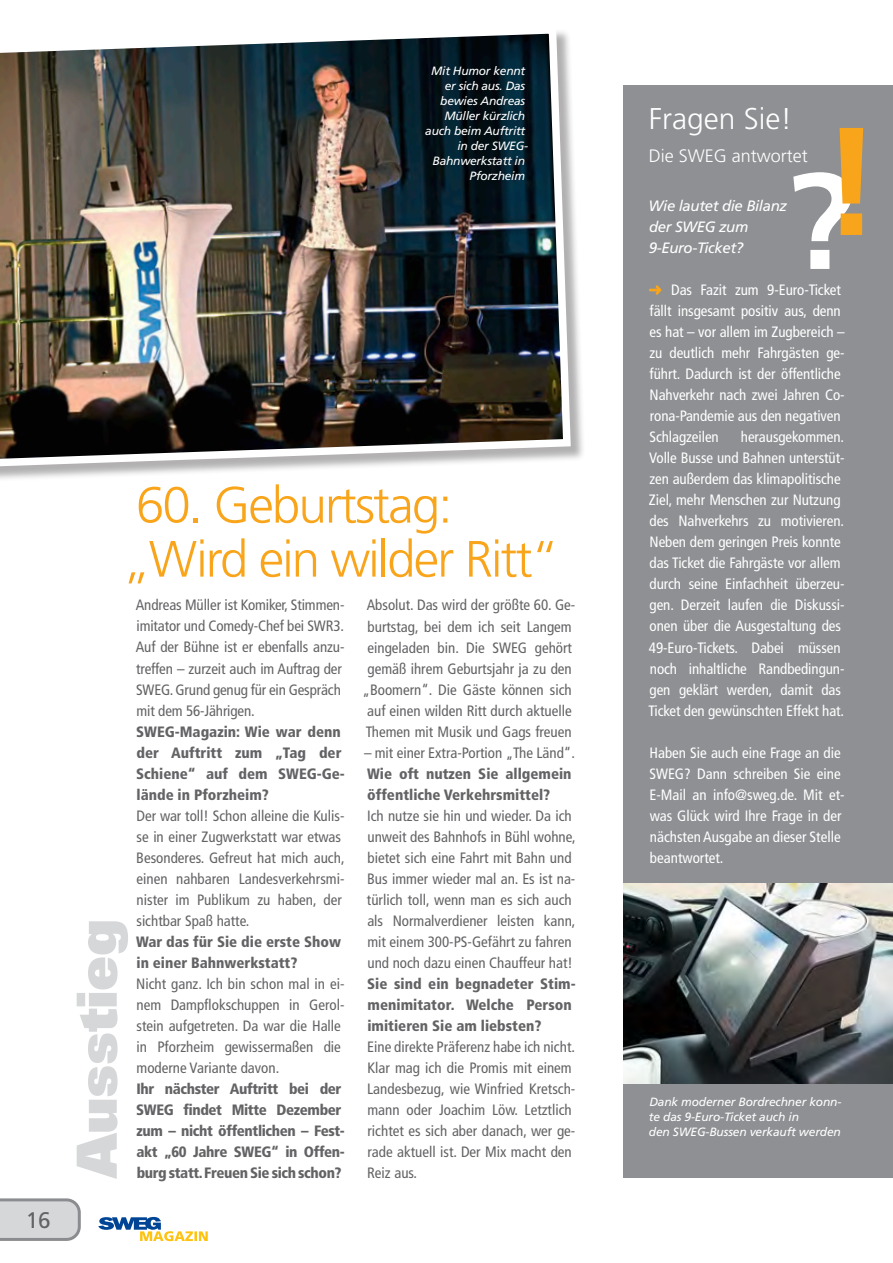
<style>
.page{position:relative;width:893px;height:1263px;background:#fff}
.page>*{position:absolute;margin:0;border:0;box-sizing:border-box;transform-origin:0 0}
.t1{font:55.5px "Univers LT Std X Black";color:#d6d7d9}
.t2{font:300 51px/54px "Frutiger LT Std";letter-spacing:-.035em;color:#f9a51b}
.t3{font:300 30px "Frutiger LT Std";color:#fff}
.t4{font:22.5px "Frutiger LT Std";color:#636366}
.t5{font:300 18px "Frutiger LT Std";color:#fff}
.t6{font:condensed 15px/21px "Frutiger LT Std";color:#636366}
.t7{font:condensed 15px/21px "Frutiger LT Std";letter-spacing:-.005em;color:#fff}
.t8{font:900 condensed 15px/21px "Frutiger LT Std";color:#636366}
.t9{font:900 condensed 15px/21px "Frutiger LT Std";letter-spacing:-.025em;color:#636366}
.t10{font:italic 15px/21px "Frutiger LT Std";letter-spacing:-.025em;color:#fff}
.t11{font:italic 12px/15px "Frutiger LT Std";letter-spacing:-.02em;color:#fff}
</style>
<div class="page">
<svg style="left:0;top:1198px;width:81px;height:43px;background:#cbccce"></svg>
<svg style="left:98px;top:1217px;width:110px;height:24px"></svg>
<div style="left:623px;top:85px;width:270px;height:1093px;background:#8e9093"></div>
<svg style="left:793px;top:128px;width:70px;height:141px"></svg>
<svg style="left:649px;top:285px;width:13px;height:10px"></svg>
<img style="left:623px;top:884px;width:270px;height:199px">
<div style="left:0;top:28px;width:586px;height:454px;background:#231f20;opacity:.35"></div>
<img style="left:0;top:28px;width:575px;height:443px">
<p class="t11" style="left:425px;top:63px;width:104px;text-align:right">Mit Humor kennt er sich aus. Das bewies Andreas<br>Müller kürzlich auch beim Auftritt in der SWEG-<br>Bahnwerkstatt in<br>Pforzheim</p>
<h3 class="t4" style="left:26px;top:1207px;width:27px">16</h3>
<h2 class="t2" style="left:122px;top:479px;width:438px">60. Geburtstag: „Wird ein wilder Ritt“</h2>
<p class="t6" style="left:136px;top:595px;width:210px">Andreas Müller ist Komiker, Stimmen&shy;imitator und Comedy-Chef bei SWR3.<br>Auf der Bühne ist er ebenfalls anzu&shy;treffen – zurzeit auch im Auftrag der SWEG. Grund genug für ein Gespräch mit dem 56-Jährigen.</p>
<p class="t8" style="left:136px;top:721px;width:210px">SWEG-Magazin: Wie war denn der Auftritt zum „Tag der<br>Schiene“ auf dem SWEG-Ge&shy;lände in Pforzheim?</p>
<p class="t6" style="left:136px;top:805px;width:210px">Der war toll! Schon alleine die Kulis&shy;se in einer Zugwerkstatt war etwas<br>Besonderes. Gefreut hat mich auch, einen nahbaren Landesverkehrsmi&shy;nister im Publikum zu haben, der sichtbar Spaß hatte.</p>
<p class="t8" style="left:136px;top:931px;width:206px">War das für Sie die erste Show in einer Bahnwerkstatt?</p>
<p class="t6" style="left:136px;top:973px;width:210px">Nicht ganz. Ich bin schon mal in ei&shy;nem Dampflokschuppen in Gerol&shy;stein aufgetreten. Da war die Halle in Pforzheim gewissermaßen die moderne Variante davon.</p>
<p class="t9" style="left:136px;top:1078px;width:210px">Ihr nächster Auftritt bei der<br>SWEG findet Mitte Dezember zum – nicht öffentlichen – Fest&shy;akt „60 Jahre SWEG“ in Offen&shy;burg statt. Freuen Sie sich schon?</p>
<h1 class="t1" style="left:60px;top:1178px;width:260px;rotate:-90deg">Ausstieg</h1>
<p class="t6" style="left:363px;top:595px;width:214px;text-align:center">Absolut. Das wird der größte 60. Ge&shy;burtstag, bei dem ich seit Langem eingeladen bin. Die SWEG gehört gemäß ihrem Geburtsjahr ja zu den „Boomern“. Die Gäste können sich auf einen wilden Ritt durch aktuelle Themen mit Musik und Gags freuen</p>
<p class="t6" style="left:364px;top:742px;width:213px">– mit einer Extra-Portion „The Länd“.</p>
<p class="t8" style="left:367px;top:763px;width:206px">Wie oft nutzen Sie allgemein öffentliche Verkehrsmittel?</p>
<p class="t6" style="left:367px;top:805px;width:210px">Ich nutze sie hin und wieder. Da ich unweit des Bahnhofs in Bühl wohne, bietet sich eine Fahrt mit Bahn und Bus immer wieder mal an. Es ist na&shy;türlich toll, wenn man es sich auch als Normalverdiener leisten kann, mit einem 300-PS-Gefährt zu fahren und noch dazu einen Chauffeur hat!</p>
<p class="t8" style="left:367px;top:973px;width:210px">Sie sind ein begnadeter Stim&shy;menimitator. Welche Person imitieren Sie am liebsten?</p>
<p class="t6" style="left:367px;top:1036px;width:210px">Eine direkte Präferenz habe ich nicht.<br>Klar mag ich die Promis mit einem<br>Landesbezug, wie Winfried Kretsch&shy;mann oder Joachim Löw. Letztlich richtet es sich aber danach, wer ge&shy;rade aktuell ist. Der Mix macht den<br>Reiz aus.</p>
<h3 class="t3" style="left:649px;top:102px;width:145px">Fragen Sie!</h3>
<p class="t5" style="left:649px;top:145px;width:160px">Die SWEG antwortet</p>
<p class="t10" style="left:649px;top:196px;width:140px">Wie lautet die Bilanz der SWEG zum<br>9-Euro-Ticket?</p>
<p class="t7" style="left:649px;top:280px;width:197px;text-indent:22px">Das Fazit zum 9-Euro-Ticket fällt insgesamt positiv aus, denn es hat – vor allem im Zugbereich – zu deutlich mehr Fahrgästen ge&shy;führt. Dadurch ist der öffentliche<br>Nahverkehr nach zwei Jahren Co&shy;rona-Pandemie aus den negativen<br>Schlagzeilen</p>
<p class="t7" style="left:648px;top:427px;width:198px;text-indent:92px">herausgekommen.<br>Volle Busse und Bahnen unterstüt&shy;zen außerdem das klimapolitische<br>Ziel, mehr Menschen zur Nutzung des Nahverkehrs zu motivieren.<br>Neben dem geringen Preis konnte das Ticket die Fahrgäste vor allem durch seine Einfachheit überzeu&shy;gen. Derzeit laufen die Diskussi&shy;onen über die Ausgestaltung des<br>49-Euro-Tickets. Dabei müssen noch inhaltliche Randbedingun&shy;gen geklärt werden, damit das<br>Ticket den gewünschten Effekt hat.</p>
<p class="t7" style="left:649px;top:742px;width:197px">Haben Sie auch eine Frage an die<br>SWEG? Dann schreiben Sie eine<br>E-Mail an info@sweg.de. Mit et&shy;was Glück wird Ihre Frage in der nächsten Ausgabe an dieser Stelle beantwortet.</p>
<p class="t11" style="left:649px;top:1094px;width:194px">Dank moderner Bordrechner konn&shy;te das 9-Euro-Ticket auch in<br>den SWEG-Bussen verkauft werden</p>
</div>
